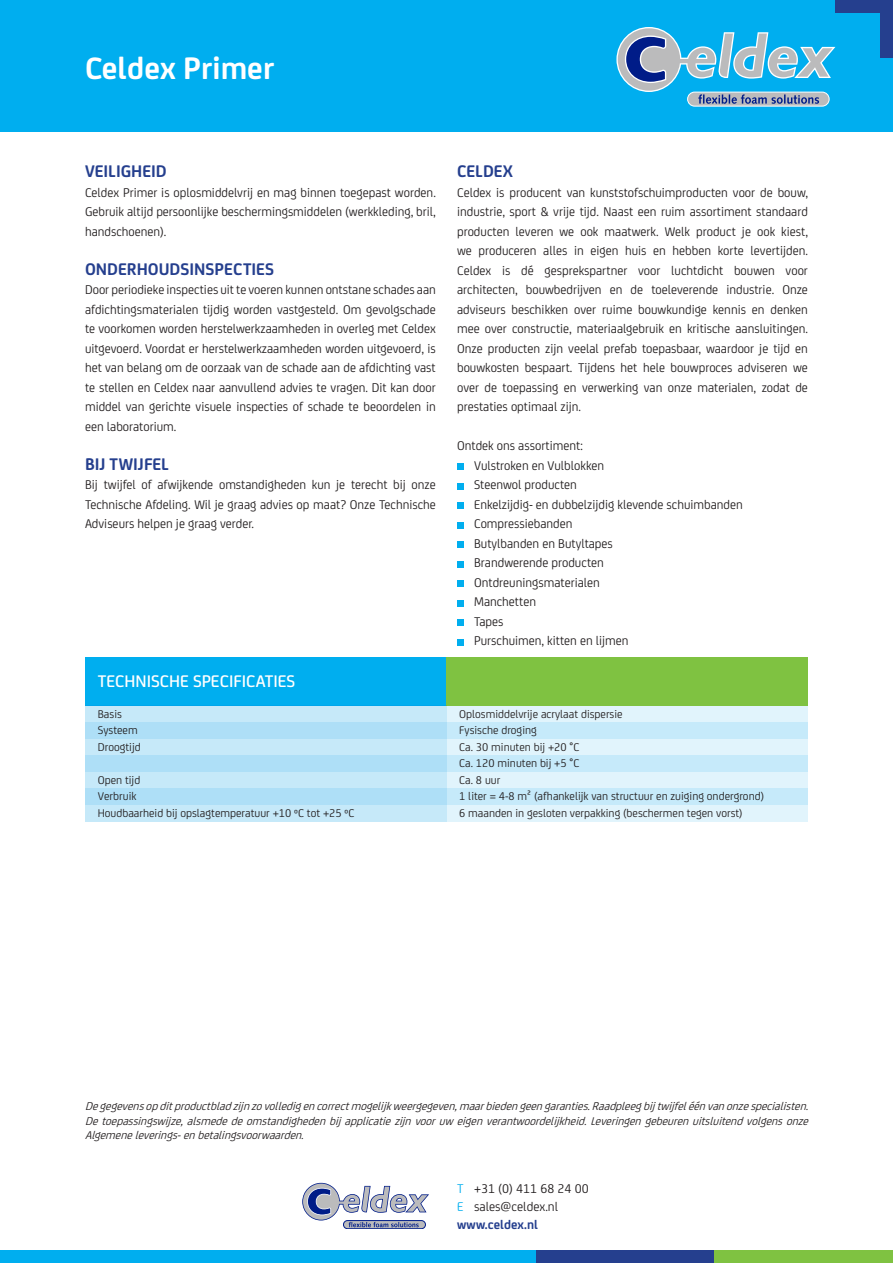
<style>
.page{position:relative;width:893px;height:1263px;background:#fff}
.page>*{position:absolute;margin:0;border:0;box-sizing:border-box;transform-origin:0 0}
._6__kop_diap{font:700 33px "FS Joey";color:#fff}
._1_plat{font:700 18px "FS Joey";color:#253f8e}
.t1{font:500 18px "FS Joey";color:#fff}
._1_plat-2{font:13.5px/19.5px "FS Joey";color:#231f20;text-align:justify}
.t2{font:700 13.5px "FS Joey";color:#253f8e}
.t3{font:italic 12px/14.4px "FS Joey";color:#231f20;text-align:justify}
._1_plat-3{font:12px/16.5px "FS Joey";color:#231f20}
.s1{color:#00aeef}
</style>
<div class="page">
<div style="left:0;top:1250px;width:536px;height:13px;background:#00aeef"></div>
<div style="left:536px;top:1250px;width:178px;height:13px;background:#253f8e"></div>
<div style="left:714px;top:1250px;width:179px;height:13px;background:#7fc241"></div>
<div style="left:0;top:0;width:893px;height:132px;background:#00aeef"></div>
<div style="left:836px;top:0;width:57px;height:13px;background:#253f8e"></div>
<div style="left:880px;top:0;width:13px;height:57px;background:#253f8e"></div>
<svg style="left:616px;top:27px;width:219px;height:79px"></svg>
<div style="left:85px;top:706px;width:723px;height:17px;background:#e1f4fc"></div>
<div style="left:85px;top:772px;width:723px;height:16px;background:#e1f4fc"></div>
<div style="left:85px;top:739px;width:723px;height:16px;background:#e1f4fc"></div>
<div style="left:85px;top:805px;width:723px;height:16px;background:#e1f4fc"></div>
<div style="left:85px;top:723px;width:723px;height:16px;background:#c6eafa"></div>
<div style="left:85px;top:788px;width:723px;height:17px;background:#c6eafa"></div>
<div style="left:85px;top:755px;width:723px;height:17px;background:#c6eafa"></div>
<div style="left:85px;top:657px;width:374px;height:49px;background:#00aeef"></div>
<div style="left:446px;top:657px;width:362px;height:49px;background:#7fc241"></div>
<div style="left:85px;top:705px;width:361px;height:116px;background:linear-gradient(to right,#bbe5f8,#bbe5f8)"></div>
<svg style="left:457px;top:464px;width:6px;height:6px"></svg>
<svg style="left:457px;top:483px;width:6px;height:6px"></svg>
<svg style="left:457px;top:503px;width:6px;height:6px"></svg>
<svg style="left:457px;top:522px;width:6px;height:6px"></svg>
<svg style="left:457px;top:542px;width:6px;height:6px"></svg>
<svg style="left:457px;top:561px;width:6px;height:6px"></svg>
<svg style="left:457px;top:581px;width:6px;height:6px"></svg>
<svg style="left:457px;top:600px;width:6px;height:6px"></svg>
<svg style="left:457px;top:620px;width:6px;height:6px"></svg>
<svg style="left:457px;top:639px;width:6px;height:6px"></svg>
<svg style="left:302px;top:1183px;width:127px;height:46px"></svg>
<p class="_6__kop_diap" style="left:85px;top:43px;width:191px">Celdex Primer</p>
<p class="_1_plat" style="left:85px;top:158px;width:83px">VEILIGHEID</p>
<p class="_1_plat-2" style="left:85px;top:182px;width:352px">Celdex Primer is oplosmiddelvrij en mag binnen toegepast worden.<br>Gebruik altijd persoonlijke beschermingsmiddelen (werkkleding, bril, handschoenen).</p>
<p class="_1_plat" style="left:85px;top:255px;width:191px">ONDERHOUDSINSPECTIES</p>
<p class="_1_plat-2" style="left:85px;top:279px;width:352px">Door periodieke inspecties uit te voeren kunnen ontstane schades aan afdichtingsmaterialen tijdig worden vastgesteld. Om gevolgschade te voorkomen worden herstelwerkzaamheden in overleg met Celdex uitgevoerd. Voordat er herstelwerkzaamheden worden uitgevoerd, is het van belang om de oorzaak van de schade aan de afdichting vast te stellen en Celdex naar aanvullend advies te vragen. Dit kan door middel van gerichte visuele inspecties of schade te beoordelen in een laboratorium.</p>
<p class="_1_plat" style="left:85px;top:450px;width:85px">BIJ TWIJFEL</p>
<p class="_1_plat-2" style="left:85px;top:474px;width:352px">Bij twijfel of afwijkende omstandigheden kun je terecht bij onze Technische Afdeling. Wil je graag advies op maat? Onze Technische Adviseurs helpen je graag verder.</p>
<p class="t1" style="left:98px;top:667px;width:199px">TECHNISCHE SPECIFICATIES</p>
<p class="_1_plat-3" style="left:98px;top:705px;width:26px">Basis</p>
<p class="_1_plat-3" style="left:98px;top:721px;width:41px">Systeem</p>
<p class="_1_plat-3" style="left:98px;top:738px;width:44px">Droogtijd</p>
<p class="_1_plat-3" style="left:98px;top:771px;width:44px">Open tijd</p>
<p class="_1_plat-3" style="left:98px;top:787px;width:40px">Verbruik</p>
<p class="_1_plat-3" style="left:98px;top:804px;width:258px">Houdbaarheid bij opslagtemperatuur +10 ºC tot +25 ºC</p>
<p class="_1_plat" style="left:457px;top:158px;width:57px">CELDEX</p>
<p class="_1_plat-2" style="left:457px;top:182px;width:352px">Celdex is producent van kunststofschuimproducten voor de bouw, industrie, sport &amp; vrije tijd. Naast een ruim assortiment standaard producten leveren we ook maatwerk. Welk product je ook kiest, we produceren alles in eigen huis en hebben korte levertijden.<br>Celdex is dé gesprekspartner voor luchtdicht bouwen voor architecten, bouwbedrijven en de toeleverende industrie. Onze adviseurs beschikken over ruime bouwkundige kennis en denken mee over constructie, materiaalgebruik en kritische aansluitingen.<br>Onze producten zijn veelal prefab toepasbaar, waardoor je tijd en bouwkosten bespaart. Tijdens het hele bouwproces adviseren we over de toepassing en verwerking van onze materialen, zodat de prestaties optimaal zijn.</p>
<p class="_1_plat-2" style="left:457px;top:435px;width:128px">Ontdek ons assortiment:</p>
<p class="_1_plat-2" style="left:474px;top:455px;width:132px">Vulstroken en Vulblokken</p>
<p class="_1_plat-2" style="left:474px;top:474px;width:104px">Steenwol producten</p>
<p class="_1_plat-2" style="left:474px;top:494px;width:270px">Enkelzijdig- en dubbelzijdig klevende schuimbanden</p>
<p class="_1_plat-2" style="left:474px;top:513px;width:100px">Compressiebanden</p>
<p class="_1_plat-2" style="left:474px;top:533px;width:140px">Butylbanden en Butyltapes</p>
<p class="_1_plat-2" style="left:474px;top:552px;width:131px">Brandwerende producten</p>
<p class="_1_plat-2" style="left:474px;top:572px;width:127px">Ontdreuningsmaterialen</p>
<p class="_1_plat-2" style="left:474px;top:591px;width:63px">Manchetten</p>
<p class="_1_plat-2" style="left:474px;top:611px;width:31px">Tapes</p>
<p class="_1_plat-2" style="left:474px;top:630px;width:156px">Purschuimen, kitten en lijmen</p>
<p class="_1_plat-3" style="left:459px;top:705px;width:306px">Oplosmiddelvrije acrylaat dispersie<br>Fysische droging<br>Ca. 30 minuten bij +20 °C<br>Ca. 120 minuten bij +5 °C<br>Ca. 8 uur<br>1 liter = 4-8 m² (afhankelijk van structuur en zuiging ondergrond)<br>6 maanden in gesloten verpakking (beschermen tegen vorst)</p>
<p class="t3" style="left:85px;top:1098px;width:729px">Degegevensopditproductbladzijnzovolledigencorrectmogelijkweergegeven,maarbiedengeengaranties.Raadpleegbij twijfeléénvanonzespecialisten.<br>Detoepassingswijze,alsmededeomstandighedenbij applicatiezijnvooruw eigenverantwoordelijkheid.Leveringengebeurenuitsluitendvolgensonze Algemeneleverings-enbetalingsvoorwaarden.</p>
<p class="_1_plat-2" style="left:457px;top:1178px;width:133px"><span class="s1">T</span> +31 (0) 411 68 24 00</p>
<p class="_1_plat-2" style="left:457px;top:1196px;width:103px"><span class="s1">E</span> sales@celdex.nl</p>
<p class="t2" style="left:457px;top:1214px;width:82px">www.celdex.nl</p>
</div>
